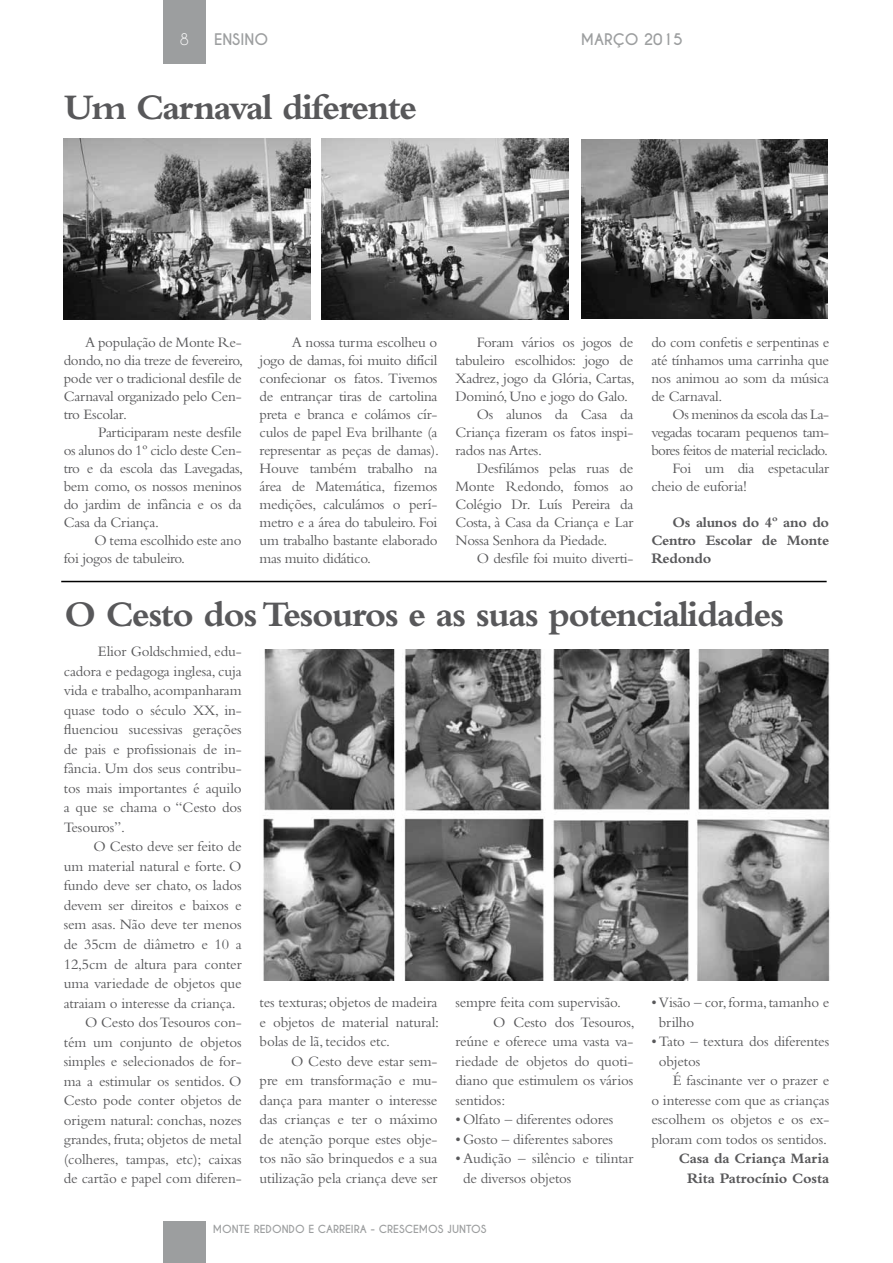
<style>
.page{position:relative;width:893px;height:1263px;background:#fff}
.page>*{position:absolute;margin:0;border:0;box-sizing:border-box;transform-origin:0 0}
.t1{font:700 37.5px "Bembo Std";letter-spacing:-.04em;color:#58585a}
.t2{font:15px/18px "Bembo Std";letter-spacing:-.01em;color:#58585a;text-align:justify}
.t3{font:700 15px/18px "Bembo Std";letter-spacing:-.02em;color:#58585a;text-align:justify}
.t4{font:15px "Bembo Std";letter-spacing:-.04em;color:#58585a}
.t5{font:700 15px "Caviar Dreams";color:#9c9e9f}
.t6{font:15px "Caviar Dreams";color:#fff}
.t7{font:700 10.5px "Caviar Dreams";color:#9c9e9f}
</style>
<div class="page">
<div style="left:163px;top:1221px;width:43px;height:42px;background:#9c9e9f"></div>
<div style="left:163px;top:0;width:43px;height:64px;background:#9c9e9f"></div>
<img style="left:64px;top:139px;width:246px;height:181px">
<img style="left:322px;top:139px;width:246px;height:181px">
<img style="left:582px;top:139px;width:246px;height:180px">
<img style="left:263px;top:649px;width:567px;height:331px">
<hr style="left:61px;top:581px;width:766px;height:1px;background:#000">
<p class="t6" style="left:180px;top:30px;width:11px">8</p>
<p class="t5" style="left:214px;top:30px;width:56px">ENSINO</p>
<p class="t5" style="left:581px;top:30px;width:104px">MARÇO 2015</p>
<h1 class="t1" style="left:65px;top:86px;width:354px">Um Carnaval diferente</h1>
<p class="t2" style="left:64px;top:333px;width:181px;text-indent:21px">A população de Monte Re&shy;dondo, no dia treze de fevereiro, pode ver o tradicional desfile de Carnaval organizado pelo Cen&shy;tro Escolar.</p>
<p class="t2" style="left:64px;top:423px;width:181px;text-indent:35px">Participaram neste desfile os alunos do 1º ciclo deste Cen&shy;tro e da escola das Lavegadas, bem como, os nossos meninos do jardim de infância e os da Casa da Criança.</p>
<p class="t2" style="left:64px;top:531px;width:179px;text-indent:31px">O tema escolhido este ano foi jogos de tabuleiro.</p>
<p class="t2" style="left:260px;top:333px;width:181px;text-indent:32px">A nossa turma escolheu o jogo de damas, foi muito difícil confecionar os fatos. Tivemos de entrançar tiras de cartolina preta e branca e colámos cír&shy;culos de papel Eva brilhante (a representar as peças de damas).<br>Houve também trabalho na área de Matemática, fizemos medições, calculámos o perí&shy;metro e a área do tabuleiro. Foi um trabalho bastante elaborado mas muito didático.</p>
<p class="t2" style="left:477px;top:333px;width:158px">Foram vários os jogos de</p>
<p class="t2" style="left:455px;top:351px;width:179px">tabuleiro escolhidos: jogo de</p>
<p class="t2" style="left:455px;top:369px;width:181px">Xadrez, jogo da Glória, Cartas,</p>
<p class="t2" style="left:455px;top:387px;width:174px">Dominó, Uno e jogo do Galo.</p>
<p class="t2" style="left:477px;top:405px;width:158px">Os alunos da Casa da</p>
<p class="t2" style="left:455px;top:423px;width:179px">Criança fizeram os fatos inspi-</p>
<p class="t2" style="left:455px;top:441px;width:88px">rados nas Artes.</p>
<p class="t2" style="left:477px;top:459px;width:158px">Desfilámos pelas ruas de</p>
<p class="t2" style="left:455px;top:477px;width:179px">Monte Redondo, fomos ao</p>
<p class="t2" style="left:455px;top:495px;width:179px">Colégio Dr. Luís Pereira da</p>
<p class="t2" style="left:455px;top:513px;width:179px">Costa, à Casa da Criança e Lar</p>
<p class="t2" style="left:455px;top:531px;width:153px">Nossa Senhora da Piedade.</p>
<p class="t2" style="left:477px;top:549px;width:158px">O desfile foi muito diverti-</p>
<p class="t2" style="left:651px;top:333px;width:179px">do com confetis e serpentinas e até tínhamos uma carrinha que nos animou ao som da música de Carnaval.</p>
<p class="t4" style="left:673px;top:405px;width:158px">Os meninos da escola das La-</p>
<p class="t4" style="left:651px;top:423px;width:179px">vegadas tocaram pequenos tam-</p>
<p class="t4" style="left:651px;top:441px;width:178px">bores feitos de material reciclado.</p>
<p class="t2" style="left:673px;top:459px;width:158px">Foi um dia espetacular</p>
<p class="t2" style="left:651px;top:477px;width:97px">cheio de euforia!</p>
<p class="t3" style="left:651px;top:513px;width:179px;text-indent:21px">Os alunos do 4º ano do Centro Escolar de Monte Redondo</p>
<h1 class="t1" style="left:65px;top:593px;width:721px">O Cesto dos Tesouros e as suas potencialidades</h1>
<p class="t2" style="left:64px;top:642px;width:179px;line-height:19.5px;text-indent:34px">Elior Goldschmied, edu&shy;cadora e pedagoga inglesa, cuja vida e trabalho, acompanharam quase todo o século XX, in&shy;fluenciou sucessivas gerações de pais e profissionais de in&shy;fância. Um dos seus contribu&shy;tos mais importantes é aquilo a que se chama o “Cesto dos Tesouros”.</p>
<p class="t2" style="left:93px;top:837px;width:150px">O Cesto deve ser feito de</p>
<p class="t2" style="left:64px;top:857px;width:179px">um material natural e forte. O</p>
<p class="t2" style="left:64px;top:876px;width:179px">fundo deve ser chato, os lados</p>
<p class="t2" style="left:64px;top:896px;width:179px">devem ser direitos e baixos e</p>
<p class="t2" style="left:64px;top:915px;width:179px">sem asas. Não deve ter menos</p>
<p class="t2" style="left:64px;top:935px;width:179px">de 35cm de diâmetro e 10 a</p>
<p class="t2" style="left:64px;top:954px;width:179px">12,5cm de altura para conter</p>
<p class="t2" style="left:64px;top:974px;width:179px">uma variedade de objetos que</p>
<p class="t2" style="left:64px;top:993px;width:173px">atraiam o interesse da criança.</p>
<p class="t2" style="left:85px;top:1013px;width:158px">O Cesto dos Tesouros con-</p>
<p class="t2" style="left:64px;top:1032px;width:179px">tém um conjunto de objetos</p>
<p class="t2" style="left:64px;top:1052px;width:179px">simples e selecionados de for-</p>
<p class="t2" style="left:64px;top:1071px;width:179px">ma a estimular os sentidos. O</p>
<p class="t2" style="left:64px;top:1091px;width:179px">Cesto pode conter objetos de</p>
<p class="t2" style="left:64px;top:1110px;width:179px">origem natural: conchas, nozes</p>
<p class="t2" style="left:64px;top:1130px;width:179px">grandes, fruta; objetos de metal</p>
<p class="t2" style="left:64px;top:1149px;width:179px">(colheres, tampas, etc); caixas</p>
<p class="t2" style="left:64px;top:1169px;width:179px">de cartão e papel com diferen-</p>
<p class="t2" style="left:260px;top:992px;width:181px;line-height:19.5px">tes texturas; objetos de madeira e objetos de material natural: bolas de lã, tecidos etc.</p>
<p class="t2" style="left:260px;top:1051px;width:179px;line-height:19.5px;text-indent:31px">O Cesto deve estar sem&shy;pre em transformação e mu&shy;dança para manter o interesse das crianças e ter o máximo de atenção porque estes obje&shy;tos não são brinquedos e a sua utilização pela criança deve ser</p>
<p class="t2" style="left:455px;top:993px;width:167px">sempre feita com supervisão.</p>
<p class="t2" style="left:493px;top:1013px;width:143px">O Cesto dos Tesouros,</p>
<p class="t2" style="left:455px;top:1032px;width:179px">reúne e oferece uma vasta va-</p>
<p class="t2" style="left:455px;top:1052px;width:179px">riedade de objetos do quoti-</p>
<p class="t2" style="left:455px;top:1071px;width:179px">diano que estimulem os vários</p>
<p class="t2" style="left:455px;top:1091px;width:51px">sentidos:</p>
<p class="t2" style="left:455px;top:1110px;width:159px">• Olfato – diferentes odores</p>
<p class="t2" style="left:455px;top:1130px;width:159px">• Gosto – diferentes sabores</p>
<p class="t2" style="left:463px;top:1148px;width:172px;line-height:19.5px;text-indent:-7px">• Audição – silêncio e tilintar de diversos objetos</p>
<p class="t7" style="left:213px;top:1222px;width:275px">MONTE REDONDO E CARREIRA - CRESCEMOS JUNTOS</p>
<p class="t2" style="left:659px;top:992px;width:172px;line-height:19.5px;text-indent:-8px">• Visão – cor,forma,tamanho e brilho</p>
<p class="t2" style="left:659px;top:1031px;width:172px;line-height:19.5px;text-indent:-8px">• Tato – textura dos diferentes objetos</p>
<p class="t2" style="left:651px;top:1070px;width:179px;line-height:19.5px;text-indent:21px">É fascinante ver o prazer e o interesse com que as crianças escolhem os objetos e os ex&shy;ploram com todos os sentidos.</p>
<p class="t3" style="left:679px;top:1149px;width:152px;line-height:19.5px;text-align:center">Casa da Criança Maria<br>Rita Patrocínio Costa</p>
</div>
